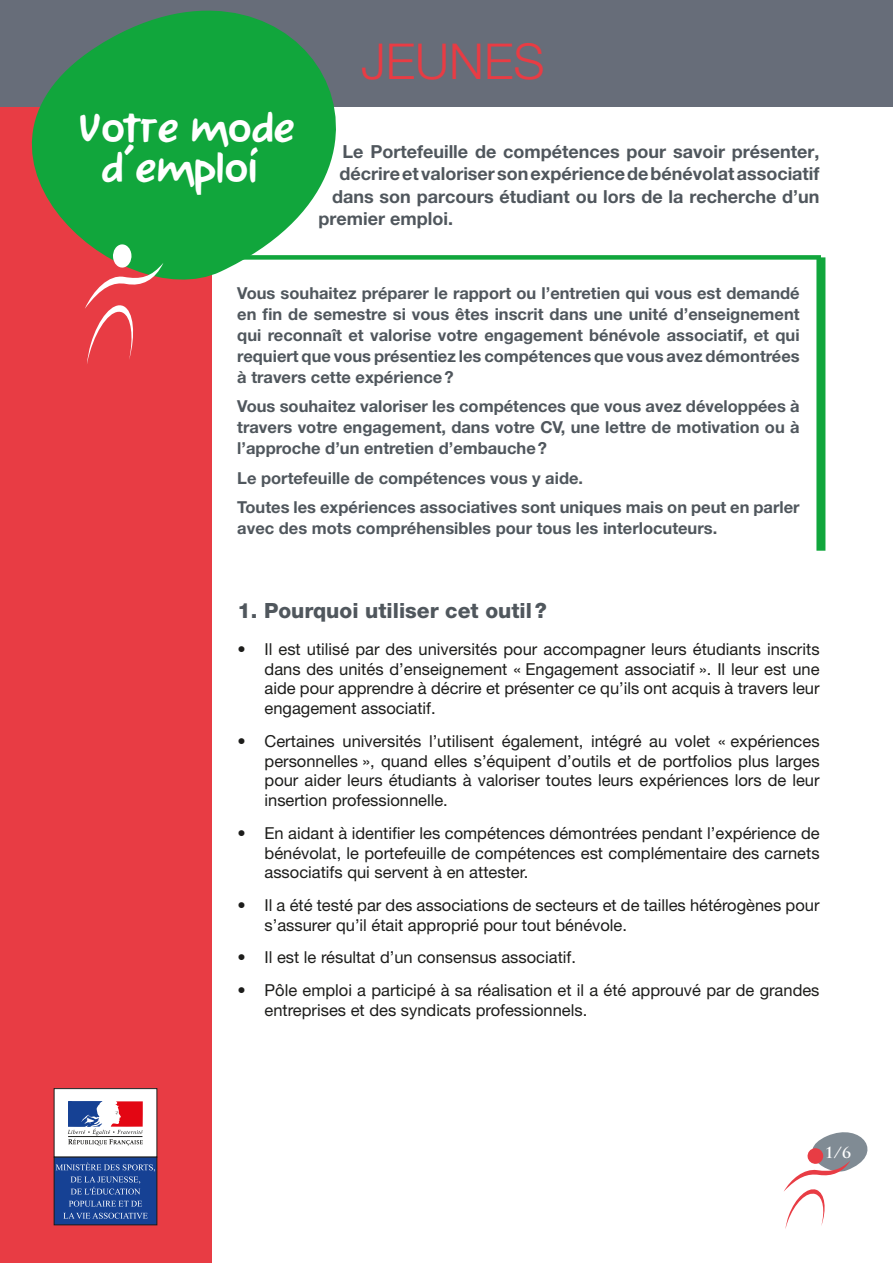
<style>
.page{position:relative;width:893px;height:1263px;background:#fff}
.page>*{position:absolute;margin:0;border:0;box-sizing:border-box;transform-origin:0 0}
.t1{font:300 49.5px "Helvetica Neue LT Std";color:#e83c44}
.t2{font:900 40.5px/40.5px "Ad Pro LT Std";color:#fff;text-align:center}
.t3{font:800 21px "Helvetica Neue LT Std";color:#50575d}
.t4{font:700 18px "Helvetica Neue LT Std";color:#50575d}
.t5{font:16.5px/19.8px "Helvetica Neue LT Std";color:#1d1d1b;text-align:justify}
.t6{font:700 16.5px/21px "Helvetica Neue LT Std";color:#50575d;text-align:justify}
.t7{font:700 15px "Trajan Pro";color:#fff}
</style>
<div class="page">
<div style="left:0;top:0;width:212px;height:1263px;background:#e83c44"></div>
<div style="left:54px;top:1088px;width:103px;height:69px;background:#fff"></div>
<div style="left:54px;top:1088px;width:103px;height:69px;border:1px solid #1d1d1b"></div>
<svg style="left:68px;top:1101px;width:75px;height:44px"></svg>
<div style="left:54px;top:1157px;width:103px;height:68px;background:#164194"></div>
<div style="left:54px;top:1157px;width:103px;height:68px;border:1px solid #1d1d1b"></div>
<svg style="left:56px;top:1163px;width:99px;height:31px"></svg>
<svg style="left:69px;top:1200px;width:73px;height:6px"></svg>
<svg style="left:63px;top:1213px;width:85px;height:6px"></svg>
<svg style="left:784px;top:1132px;width:84px;height:97px"></svg>
<div style="left:0;top:0;width:893px;height:106px;background:#676d79"></div>
<div style="left:816px;top:257px;width:9px;height:294px;background:#11a63c"></div>
<div style="left:195px;top:255px;width:626px;height:5px;background:#11a63c"></div>
<svg style="left:0;top:10px;width:445px;height:270px;fill:#11a63c"></svg>
<svg style="left:85px;top:244px;width:78px;height:120px"></svg>
<h2 class="t2" style="left:78px;top:109px;width:218px">Votre mode d’emploi</h2>
<h1 class="t1" style="left:361px;top:31px;width:185px">JEUNES</h1>
<p class="t4" style="left:343px;top:140px;width:478px">Le Portefeuille de compétences pour savoir présenter,</p>
<p class="t4" style="left:340px;top:163px;width:482px">décrire et valoriser son expérience de bénévolat associatif</p>
<p class="t4" style="left:332px;top:185px;width:489px">dans son parcours étudiant ou lors de la recherche d’un</p>
<p class="t4" style="left:319px;top:208px;width:136px">premier emploi.</p>
<p class="t6" style="left:237px;top:282px;width:564px">Vous souhaitez préparer le rapport ou l’entretien qui vous est demandé en fin de semestre si vous êtes inscrit dans une unité d’enseignement qui reconnaît et valorise votre engagement bénévole associatif, et qui requiert que vous présentiez les compétences que vous avez démontrées à travers cette expérience?</p>
<p class="t6" style="left:237px;top:396px;width:564px">Vous souhaitez valoriser les compétences que vous avez développées à travers votre engagement, dans votre CV, une lettre de motivation ou à l’approche d’un entretien d’embauche?</p>
<p class="t6" style="left:237px;top:463px;width:564px;line-height:29.5px">Le portefeuille de compétences vous y aide.<br>Toutes les expériences associatives sont uniques mais on peut en parler</p>
<p class="t6" style="left:237px;top:518px;width:481px">avec des mots compréhensibles pour tous les interlocuteurs.</p>
<p class="t3" style="left:238px;top:598px;width:311px">1. Pourquoi utiliser cet outil?</p>
<p class="t5" style="left:265px;top:639px;width:557px;text-indent:-27px">• Il est utilisé par des universités pour accompagner leurs étudiants inscrits dans des unités d’enseignement « Engagement associatif ». Il leur est une aide pour apprendre à décrire et présenter ce qu’ils ont acquis à travers leur engagement associatif.</p>
<p class="t5" style="left:265px;top:731px;width:557px;text-indent:-27px">• Certaines universités l’utilisent également, intégré au volet « expériences personnelles », quand elles s’équipent d’outils et de portfolios plus larges pour aider leurs étudiants à valoriser toutes leurs expériences lors de leur insertion professionnelle.</p>
<p class="t5" style="left:265px;top:823px;width:557px;text-indent:-27px">• En aidant à identifier les compétences démontrées pendant l’expérience de bénévolat, le portefeuille de compétences est complémentaire des carnets associatifs qui servent à en attester.</p>
<p class="t5" style="left:265px;top:895px;width:556px;text-indent:-27px">• Il a été testé par des associations de secteurs et de tailles hétérogènes pour s’assurer qu’il était approprié pour tout bénévole.</p>
<p class="t5" style="left:238px;top:947px;width:340px">• Il est le résultat d’un consensus associatif.</p>
<p class="t5" style="left:265px;top:980px;width:556px;text-indent:-27px">• Pôle emploi a participé à sa réalisation et il a été approuvé par de grandes entreprises et des syndicats professionnels.</p>
<p class="t7" style="left:825px;top:1143px;width:28px">1/6</p>
</div>
